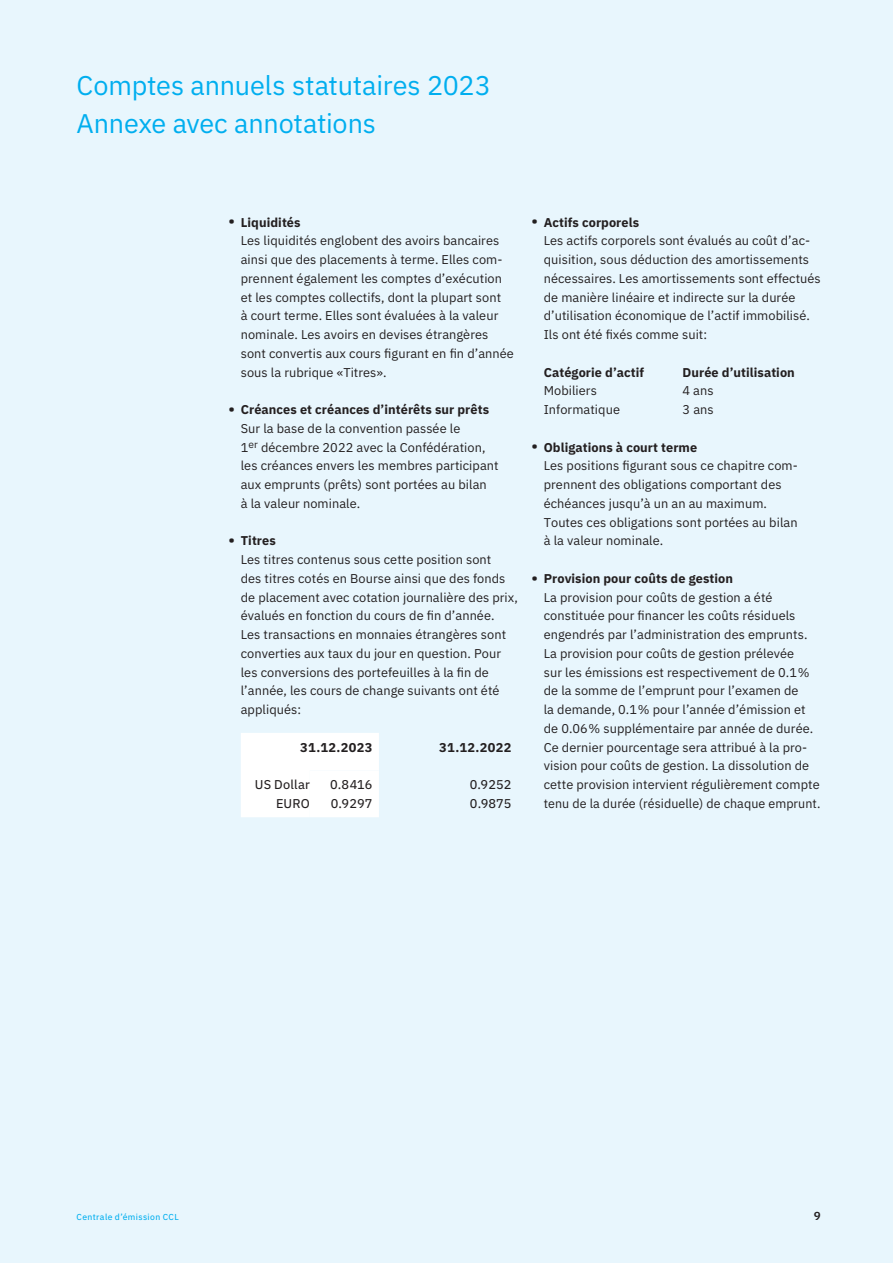
<style>
.page{position:relative;width:893px;height:1263px;background:#e8f6fd}
.page>*{position:absolute;margin:0;border:0;box-sizing:border-box;transform-origin:0 0}
.t1{font:27px/37.5px "IBM Plex Sans";letter-spacing:-.005em;color:#00aeef}
.t2{font:12.75px/18.8px "IBM Plex Sans";letter-spacing:.005em;color:#231f20}
.t3{font:700 12.75px "IBM Plex Sans";letter-spacing:.005em;color:#231f20}
.t4{font:12.75px "IBM Plex Sans Text";letter-spacing:.01em;color:#231f20}
.t5{font:600 11.7px "IBM Plex Sans";color:#231f20}
.t6{font:8.7px "IBM Plex Sans Text";letter-spacing:.045em;color:#00aeef}
.s1{font-size:18px}
.s2{font-weight:700}
</style>
<div class="page">
<div style="left:241px;top:733px;width:138px;height:84px;background:#fff"></div>
<h1 class="t1" style="left:77px;top:65px;width:416px">Comptes annuels statutaires 2023<br>Annexe avec annotations</h1>
<p class="t2" style="left:241px;top:212px;width:275px;text-indent:-13px"><span class="s1">•</span> <span class="s2">Liquidités<br></span>Les liquidités englobent des avoirs bancaires ainsi que des placements à terme. Elles com&shy;prennent également les comptes d’exécution et les comptes collectifs, dont la plupart sont<br>à court terme. Elles sont évaluées à la valeur nominale. Les avoirs en devises étrangères sont convertis aux cours figurant en fin d’année sous la rubrique «Titres».</p>
<p class="t2" style="left:241px;top:399px;width:259px;text-indent:-13px"><span class="s1">•</span> <span class="s2">Créances et créances d’intérêts sur prêts </span>Sur la base de la convention passée le<br>1<sup>er</sup> décembre 2022 avec la Confédération, les créances envers les membres participant aux emprunts (prêts) sont portées au bilan<br>à la valeur nominale.</p>
<p class="t2" style="left:241px;top:530px;width:279px;text-indent:-13px"><span class="s1">•</span> <span class="s2">Titres<br></span>Les titres contenus sous cette position sont<br>des titres cotés en Bourse ainsi que des fonds de placement avec cotation journalière des prix, évalués en fonction du cours de fin d’année.<br>Les transactions en monnaies étrangères sont converties aux taux du jour en question. Pour les conversions des portefeuilles à la fin de l’année, les cours de change suivants ont été appliqués:</p>
<p class="t3" style="left:300px;top:737px;width:74px">31.12.2023</p>
<p class="t3" style="left:439px;top:737px;width:74px">31.12.2022</p>
<p class="t4" style="left:255px;top:775px;width:57px">US Dollar</p>
<p class="t4" style="left:330px;top:775px;width:44px">0.8416</p>
<p class="t4" style="left:470px;top:775px;width:43px">0.9252</p>
<p class="t4" style="left:276px;top:793px;width:35px">EURO</p>
<p class="t4" style="left:331px;top:793px;width:43px">0.9297</p>
<p class="t4" style="left:470px;top:793px;width:43px">0.9875</p>
<p class="t2" style="left:544px;top:212px;width:279px;text-indent:-13px"><span class="s1">•</span> <span class="s2">Actifs corporels<br></span>Les actifs corporels sont évalués au coût d’ac&shy;quisition, sous déduction des amortissements nécessaires. Les amortissements sont effectués de manière linéaire et indirecte sur la durée d’utilisation économique de l’actif immobilisé.<br>Ils ont été fixés comme suit:</p>
<p class="t3" style="left:544px;top:362px;width:102px">Catégorie d’actif</p>
<p class="t3" style="left:682px;top:362px;width:114px">Durée d’utilisation</p>
<p class="t2" style="left:544px;top:380px;width:55px">Mobiliers</p>
<p class="t2" style="left:682px;top:380px;width:33px">4 ans</p>
<p class="t2" style="left:544px;top:399px;width:78px">Informatique</p>
<p class="t2" style="left:683px;top:399px;width:33px">3 ans</p>
<p class="t2" style="left:544px;top:437px;width:256px;text-indent:-13px"><span class="s1">•</span> <span class="s2">Obligations à court terme<br></span>Les positions figurant sous ce chapitre com&shy;prennent des obligations comportant des échéances jusqu’à un an au maximum.<br>Toutes ces obligations sont portées au bilan à la valeur nominale.</p>
<p class="t2" style="left:544px;top:568px;width:278px;text-indent:-13px"><span class="s1">•</span> <span class="s2">Provision pour coûts de gestion<br></span>La provision pour coûts de gestion a été constituée pour financer les coûts résiduels engendrés par l’administration des emprunts.<br>La provision pour coûts de gestion prélevée<br>sur les émissions est respectivement de 0.1% de la somme de l’emprunt pour l’examen de<br>la demande, 0.1% pour l’année d’émission et de 0.06% supplémentaire par année de durée.<br>Ce dernier pourcentage sera attribué à la pro&shy;vision pour coûts de gestion. La dissolution de cette provision intervient régulièrement compte tenu de la durée (résiduelle) de chaque emprunt.</p>
<p class="t6" style="left:77px;top:1210px;width:104px">Centrale d’émission CCL</p>
<p class="t5" style="left:814px;top:1207px;width:8px">9</p>
</div>
